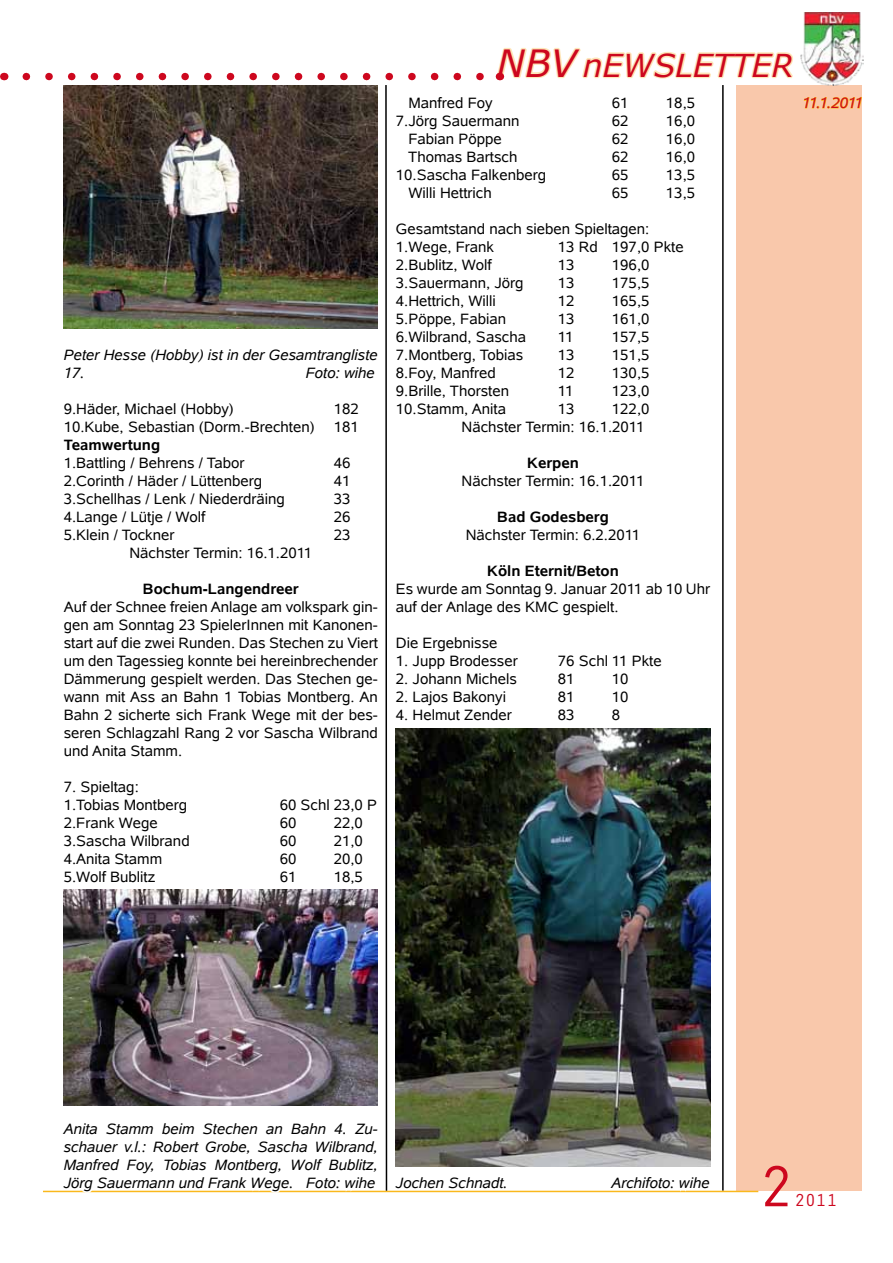
<style>
.page{position:relative;width:893px;height:1263px;background:#fff}
.page>*{position:absolute;margin:0;border:0;box-sizing:border-box;transform-origin:0 0}
.t1{font:60px "Orator Std";color:#cd071e}
.t2{font:italic 31.5px "Verdana";color:#cd071e}
.t3{font:18px "Orator Std";color:#cd071e}
.t4{font:15px/18px "Albany";color:#000}
.t5{font:italic 15px/18px "Albany";color:#000}
.t6{font:700 15px "Albany";color:#000}
.t7{font:italic 15px "Albany";letter-spacing:-.065em;color:#cd071e}
.s1{font-size:37.5px}
</style>
<div class="page">
<div style="left:737px;top:85px;width:125px;height:1106px;background:#f9c8ab"></div>
<img style="left:801px;top:13px;width:62px;height:72px">
<svg style="left:804px;top:97px;width:58px;height:12px"></svg>
<img style="left:26px;top:48px;width:767px;height:1145px">
<p class="t5" style="left:64px;top:346px;width:316px">Peter Hesse (Hobby) ist in der Gesamtrangliste<br>17.</p>
<p class="t5" style="left:306px;top:364px;width:71px">Foto: wihe</p>
<p class="t4" style="left:64px;top:400px;width:172px">9.Häder, Michael (Hobby)</p>
<p class="t4" style="left:334px;top:400px;width:27px">182</p>
<p class="t4" style="left:64px;top:418px;width:252px">10.Kube, Sebastian (Dorm.-Brechten)</p>
<p class="t4" style="left:334px;top:418px;width:27px">181</p>
<p class="t6" style="left:64px;top:434px;width:98px">Teamwertung</p>
<p class="t4" style="left:64px;top:454px;width:182px">1.Battling / Behrens / Tabor</p>
<p class="t4" style="left:334px;top:454px;width:18px">46</p>
<p class="t4" style="left:64px;top:472px;width:200px">2.Corinth / Häder / Lüttenberg</p>
<p class="t4" style="left:334px;top:472px;width:18px">41</p>
<p class="t4" style="left:64px;top:490px;width:222px">3.Schellhas / Lenk / Niederdräing</p>
<p class="t4" style="left:334px;top:490px;width:18px">33</p>
<p class="t4" style="left:64px;top:508px;width:143px">4.Lange / Lütje / Wolf</p>
<p class="t4" style="left:334px;top:508px;width:18px">26</p>
<p class="t4" style="left:64px;top:526px;width:112px">5.Klein / Tockner</p>
<p class="t4" style="left:334px;top:526px;width:18px">23</p>
<p class="t4" style="left:129px;top:544px;width:184px">Nächster Termin: 16.1.2011</p>
<p class="t6" style="left:143px;top:578px;width:157px">Bochum-Langendreer</p>
<p class="t4" style="left:64px;top:598px;width:316px;text-align:justify">Auf der Schnee freien Anlage am volkspark gin&shy;gen am Sonntag 23 SpielerInnen mit Kanonen&shy;start auf die zwei Runden. Das Stechen zu Viert um den Tagessieg konnte bei hereinbrechender Dämmerung gespielt werden. Das Stechen ge&shy;wann mit Ass an Bahn 1 Tobias Montberg. An Bahn 2 sicherte sich Frank Wege mit der bes&shy;seren Schlagzahl Rang 2 vor Sascha Wilbrand und Anita Stamm.</p>
<p class="t4" style="left:64px;top:778px;width:125px">7. Spieltag:<br>1.Tobias Montberg</p>
<p class="t4" style="left:280px;top:796px;width:99px">60 Schl 23,0 P</p>
<p class="t4" style="left:64px;top:814px;width:95px">2.Frank Wege</p>
<p class="t4" style="left:280px;top:814px;width:18px">60</p>
<p class="t4" style="left:334px;top:814px;width:31px">22,0</p>
<p class="t4" style="left:64px;top:832px;width:127px">3.Sascha Wilbrand</p>
<p class="t4" style="left:280px;top:832px;width:18px">60</p>
<p class="t4" style="left:334px;top:832px;width:31px">21,0</p>
<p class="t4" style="left:64px;top:850px;width:100px">4.Anita Stamm</p>
<p class="t4" style="left:280px;top:850px;width:18px">60</p>
<p class="t4" style="left:334px;top:850px;width:31px">20,0</p>
<p class="t4" style="left:64px;top:868px;width:93px">5.Wolf Bublitz</p>
<p class="t4" style="left:280px;top:868px;width:18px">61</p>
<p class="t4" style="left:334px;top:868px;width:31px">18,5</p>
<h2 class="t2" style="left:497px;top:45px;width:298px"><span class="s1">NBV</span> nEWSLETTER</h2>
<p class="t4" style="left:408px;top:94px;width:86px">Manfred Foy</p>
<p class="t4" style="left:612px;top:94px;width:18px">61</p>
<p class="t4" style="left:666px;top:94px;width:31px">18,5</p>
<p class="t4" style="left:396px;top:112px;width:125px">7.Jörg Sauermann</p>
<p class="t4" style="left:612px;top:112px;width:18px">62</p>
<p class="t4" style="left:666px;top:112px;width:31px">16,0</p>
<p class="t4" style="left:408px;top:130px;width:95px">Fabian Pöppe</p>
<p class="t4" style="left:612px;top:130px;width:18px">62</p>
<p class="t4" style="left:666px;top:130px;width:31px">16,0</p>
<p class="t4" style="left:408px;top:148px;width:111px">Thomas Bartsch</p>
<p class="t4" style="left:612px;top:148px;width:18px">62</p>
<p class="t4" style="left:666px;top:148px;width:31px">16,0</p>
<p class="t4" style="left:396px;top:166px;width:152px">10.Sascha Falkenberg</p>
<p class="t4" style="left:612px;top:166px;width:18px">65</p>
<p class="t4" style="left:666px;top:166px;width:31px">13,5</p>
<p class="t4" style="left:408px;top:184px;width:85px">Willi Hettrich</p>
<p class="t4" style="left:612px;top:184px;width:18px">65</p>
<p class="t4" style="left:666px;top:184px;width:31px">13,5</p>
<p class="t4" style="left:396px;top:220px;width:255px">Gesamtstand nach sieben Spieltagen:<br>1.Wege, Frank</p>
<p class="t4" style="left:558px;top:238px;width:127px">13 Rd 197,0 Pkte</p>
<p class="t4" style="left:396px;top:256px;width:97px">2.Bublitz, Wolf</p>
<p class="t4" style="left:558px;top:256px;width:18px">13</p>
<p class="t4" style="left:612px;top:256px;width:39px">196,0</p>
<p class="t4" style="left:396px;top:274px;width:129px">3.Sauermann, Jörg</p>
<p class="t4" style="left:558px;top:274px;width:18px">13</p>
<p class="t4" style="left:612px;top:274px;width:39px">175,5</p>
<p class="t4" style="left:396px;top:292px;width:102px">4.Hettrich, Willi</p>
<p class="t4" style="left:558px;top:292px;width:18px">12</p>
<p class="t4" style="left:612px;top:292px;width:39px">165,5</p>
<p class="t4" style="left:396px;top:310px;width:112px">5.Pöppe, Fabian</p>
<p class="t4" style="left:558px;top:310px;width:18px">13</p>
<p class="t4" style="left:612px;top:310px;width:39px">161,0</p>
<p class="t4" style="left:396px;top:328px;width:132px">6.Wilbrand, Sascha</p>
<p class="t4" style="left:558px;top:328px;width:17px">11</p>
<p class="t4" style="left:612px;top:328px;width:39px">157,5</p>
<p class="t4" style="left:396px;top:346px;width:129px">7.Montberg, Tobias</p>
<p class="t4" style="left:558px;top:346px;width:18px">13</p>
<p class="t4" style="left:612px;top:346px;width:39px">151,5</p>
<p class="t4" style="left:396px;top:364px;width:101px">8.Foy, Manfred</p>
<p class="t4" style="left:558px;top:364px;width:18px">12</p>
<p class="t4" style="left:612px;top:364px;width:39px">130,5</p>
<p class="t4" style="left:396px;top:382px;width:115px">9.Brille, Thorsten</p>
<p class="t4" style="left:558px;top:382px;width:17px">11</p>
<p class="t4" style="left:612px;top:382px;width:39px">123,0</p>
<p class="t4" style="left:396px;top:400px;width:112px">10.Stamm, Anita</p>
<p class="t4" style="left:558px;top:400px;width:18px">13</p>
<p class="t4" style="left:462px;top:400px;width:189px;text-indent:150px">122,0<br>Nächster Termin: 16.1.2011</p>
<p class="t6" style="left:527px;top:452px;width:53px">Kerpen</p>
<p class="t4" style="left:462px;top:472px;width:184px">Nächster Termin: 16.1.2011</p>
<p class="t6" style="left:497px;top:506px;width:113px">Bad Godesberg</p>
<p class="t4" style="left:466px;top:526px;width:176px">Nächster Termin: 6.2.2011</p>
<p class="t6" style="left:487px;top:560px;width:133px">Köln Eternit/Beton</p>
<p class="t4" style="left:396px;top:580px;width:316px">Es wurde am Sonntag 9. Januar 2011 ab 10 Uhr auf der Anlage des KMC gespielt.</p>
<p class="t4" style="left:396px;top:634px;width:103px">Die Ergebnisse</p>
<p class="t4" style="left:396px;top:652px;width:123px">1. Jupp Brodesser</p>
<p class="t4" style="left:558px;top:652px;width:105px">76 Schl 11 Pkte</p>
<p class="t4" style="left:396px;top:670px;width:122px">2. Johann Michels</p>
<p class="t4" style="left:558px;top:670px;width:18px">81</p>
<p class="t4" style="left:612px;top:670px;width:18px">10</p>
<p class="t4" style="left:396px;top:688px;width:112px">2. Lajos Bakonyi</p>
<p class="t4" style="left:558px;top:688px;width:18px">81</p>
<p class="t4" style="left:612px;top:688px;width:18px">10</p>
<p class="t4" style="left:396px;top:706px;width:117px">4. Helmut Zender</p>
<p class="t4" style="left:558px;top:706px;width:18px">83</p>
<p class="t4" style="left:612px;top:706px;width:10px">8</p>
<p class="t7" style="left:802px;top:93px;width:62px">11.1.2011</p>
<p class="t5" style="left:64px;top:1120px;width:316px;text-align:justify">Anita Stamm beim Stechen an Bahn 4. Zu&shy;schauer v.l.: Robert Grobe, Sascha Wilbrand, Manfred Foy, Tobias Montberg, Wolf Bublitz, Jörg Sauermann und Frank Wege. Foto: wihe</p>
<p class="t5" style="left:396px;top:1174px;width:113px">Jochen Schnadt.</p>
<p class="t5" style="left:611px;top:1174px;width:100px">Archifoto: wihe</p>
<h1 class="t1" style="left:758px;top:1143px;width:38px">2</h1>
<p class="t3" style="left:794px;top:1187px;width:45px">2011</p>
</div>
